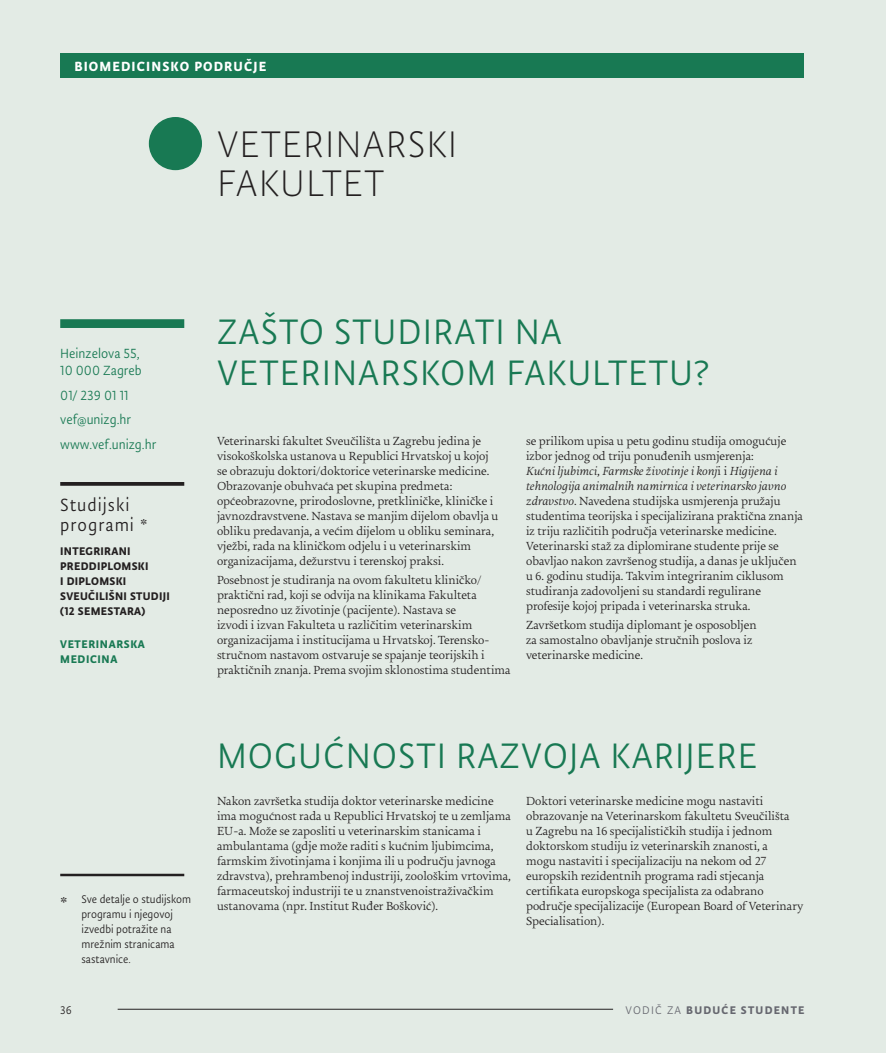
<style>
.page{position:relative;width:886px;height:1053px;background:#fff}
.page>*{position:absolute;margin:0;border:0;box-sizing:border-box;transform-origin:0 0}
.t1{font:300 41.75px "Unizg Sans";color:#231f20}
.t2{font:40px/41.2px "Unizg Sans Normal";letter-spacing:.025em;color:#187953}
.t3{font:20px/20px "Unizg Sans Normal";letter-spacing:.05em;color:#231f20}
.t4{font:15px/24.6px "Unizg Sans Normal";color:#187953}
.t5{font:700 15px "Unizg Sans";letter-spacing:.075em;color:#fff}
.t6{font:300 12.5px/15px "Uni Zg";color:#231f20}
.t7{font:12.5px/15px "Unizg Sans Normal";color:#231f20}
.t8{font:700 12.5px/15px "Unizg Sans";letter-spacing:.025em;color:#231f20}
.t9{font:700 12.5px "Unizg Sans";letter-spacing:.1em;color:#66676f}
.t10{font:700 12.5px/15px "Unizg Sans";letter-spacing:.05em;color:#187953}
.s1{font-style:italic}
.s2{font-family:"Unizg Sans Normal";font-weight:400}
</style>
<div class="page">
<div style="left:0;top:0;width:886px;height:1052px;background:#e3ebe5"></div>
<div style="left:60px;top:53px;width:744px;height:24px;background:#187953"></div>
<hr style="left:118px;top:1008px;width:495px;height:1px;background:#231f20">
<div style="left:149px;top:117px;width:53px;height:53px;background:#187953;border-radius:50%"></div>
<div style="left:60px;top:319px;width:124px;height:9px;background:#187953"></div>
<hr style="left:60px;top:482px;width:124px;height:3px;background:#231f20">
<hr style="left:60px;top:873px;width:124px;height:3px;background:#231f20">
<p class="t5" style="left:74px;top:58px;width:10px">BIOMEDICINSKO</p>
<p class="t5" style="left:194px;top:58px;width:73px">PODRUČJE</p>
<h1 class="t1" style="left:217px;top:121px;width:22px">VETER</h1>
<h1 class="t1" style="left:325px;top:121px;width:60px">INARSK</h1>
<h1 class="t1" style="left:448px;top:121px;width:11px">I</h1>
<h1 class="t1" style="left:217px;top:160px;width:22px">FAKU</h1>
<h1 class="t1" style="left:306px;top:160px;width:38px">LTET</h1>
<p class="t4" style="left:60px;top:344px;width:83px;line-height:17.5px">Heinzelova 55,<br>10 000 Zagreb</p>
<p class="t4" style="left:60px;top:383px;width:97px">01/ 239 01 11 vef@unizg.hr www.vef.unizg.hr</p>
<h3 class="t3" style="left:60px;top:495px;width:89px">Studijski programi *</h3>
<p class="t8" style="left:60px;top:543px;width:111px">INTEGRIRANI<br>PREDDIPLOMSKI<br>I DIPLOMSKI<br>SVEUČILIŠNI STUDIJI (12 SEMESTARA)</p>
<p class="t10" style="left:60px;top:636px;width:86px">VETERINARSKA<br>MEDICINA</p>
<h3 class="t3" style="left:60px;top:892px;width:9px">*</h3>
<p class="t7" style="left:81px;top:891px;width:111px">Sve detalje o studijskom programu i njegovoj izvedbi potražite na mrežnim stranicama sastavnice.</p>
<h2 class="t2" style="left:217px;top:310px;width:138px">Zašto studir</h2>
<h2 class="t2" style="left:217px;top:310px;width:494px;text-indent:237px">ati na<br>veteri nars kom faku ltetu?</h2>
<p class="t6" style="left:217px;top:434px;width:283px">Veterinarski fakultet Sveučilišta u Zagrebu jedina je visokoškolska ustanova u Republici Hrvatskoj u kojoj se obrazuju doktori/doktorice veterinarske medicine.<br>Obrazovanje obuhvaća pet skupina predmeta: općeobrazovne, prirodoslovne, pretkliničke, kliničke i javnozdravstvene. Nastava se manjim dijelom obavlja u obliku predavanja, a većim dijelom u obliku seminara, vježbi, rada na kliničkom odjelu i u veterinarskim organizacijama, dežurstvu i terenskoj praksi.</p>
<p class="t6" style="left:217px;top:573px;width:295px">Posebnost je studiranja na ovom fakultetu kliničko/ praktični rad, koji se odvija na klinikama Fakulteta neposredno uz životinje (pacijente). Nastava se<br>izvodi i izvan Fakulteta u različitim veterinarskim organizacijama i institucijama u Hrvatskoj. Terensko&shy;stručnom nastavom ostvaruje se spajanje teorijskih i praktičnih znanja. Prema svojim sklonostima studentima</p>
<p class="t6" style="left:526px;top:434px;width:278px">se prilikom upisa u petu godinu studija omogućuje izbor jednog od triju ponuđenih usmjerenja:<br><span class="s1">Kućni ljubimci</span>, <span class="s1">Farmske životinje i konj</span>i i <span class="s1">Higijena i tehnologija animalnih namirnica i veterinarsko javno zdravstvo</span>. Navedena studijska usmjerenja pružaju studentima teorijska i specijalizirana praktična znanja iz triju različitih područja veterinarske medicine.<br>Veterinarski staž za diplomirane studente prije se obavljao nakon završenog studija, a danas je uključen u 6. godinu studija. Takvim integriranim ciklusom studiranja zadovoljeni su standardi regulirane profesije kojoj pripada i veterinarska struka.</p>
<p class="t6" style="left:526px;top:618px;width:232px">Završetkom studija diplomant je osposobljen za samostalno obavljanje stručnih poslova iz veterinarske medicine.</p>
<h2 class="t2" style="left:217px;top:734px;width:542px">Mogućnosti razvoja karijere</h2>
<p class="t6" style="left:217px;top:794px;width:295px">Nakon završetka studija doktor veterinarske medicine ima mogućnost rada u Republici Hrvatskoj te u zemljama EU-a. Može se zaposliti u veterinarskim stanicama i ambulantama (gdje može raditi s kućnim ljubimcima, farmskim životinjama i konjima ili u području javnoga zdravstva), prehrambenoj industriji, zoološkim vrtovima, farmaceutskoj industriji te u znanstvenoistraživačkim ustanovama (npr. Institut Ruđer Bošković).</p>
<p class="t6" style="left:526px;top:794px;width:279px">Doktori veterinarske medicine mogu nastaviti obrazovanje na Veterinarskom fakultetu Sveučilišta<br>u Zagrebu na 16 specijalističkih studija i jednom doktorskom studiju iz veterinarskih znanosti, a<br>mogu nastaviti i specijalizaciju na nekom od 27 europskih rezidentnih programa radi stjecanja certifikata europskoga specijalista za odabrano područje specijalizacije (European Board of Veterinary Specialisation).</p>
<p class="t7" style="left:60px;top:1002px;width:13px">36</p>
<p class="t9" style="left:625px;top:1002px;width:180px"><span class="s2">Vodič za</span> BUDUĆE STUDENTE</p>
</div>
